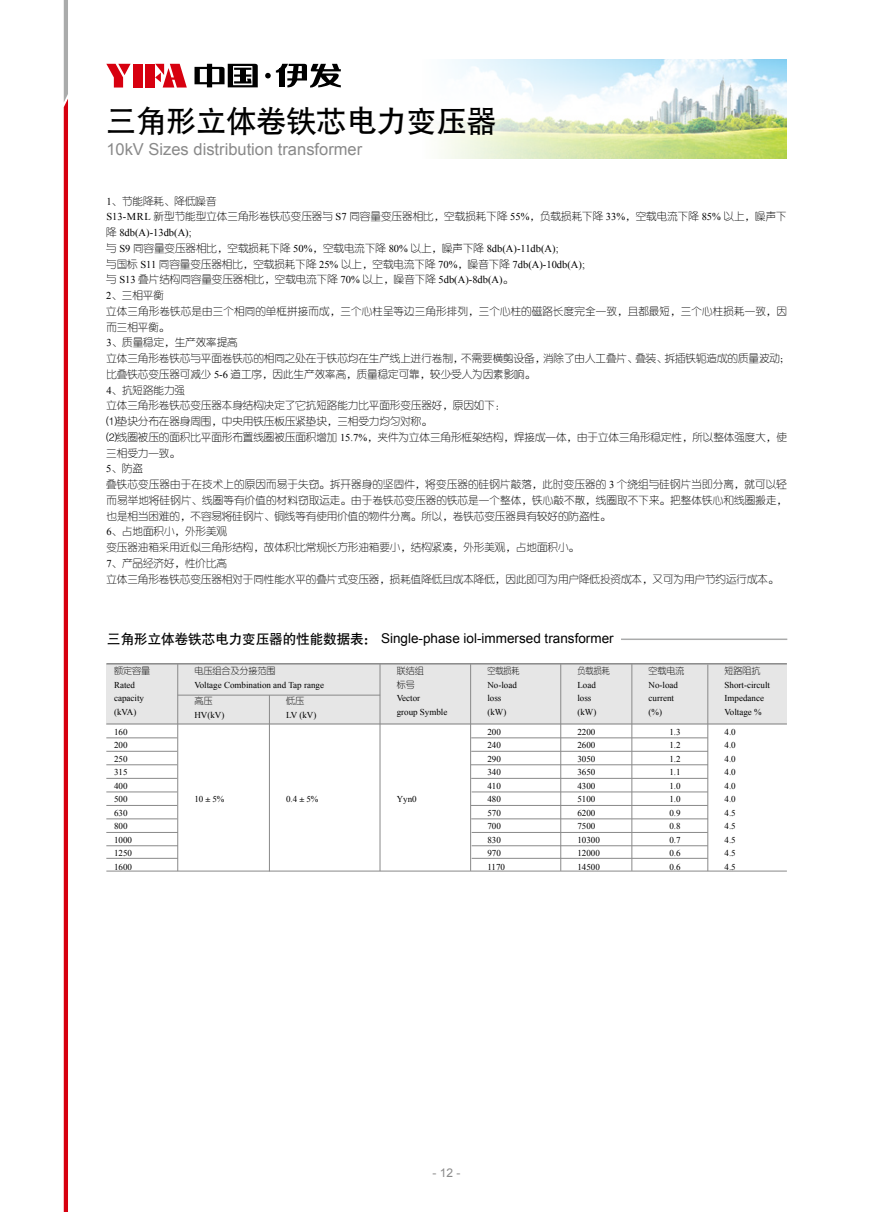
<style>
.page{position:relative;width:872px;height:1212px;background:#fff}
.page>*{position:absolute;margin:0;border:0;box-sizing:border-box;transform-origin:0 0}
.t1{font:30px "Heiti CSEG Medium GB";color:#000}
.t2{font:16.5px "Arial";color:#898989}
.t3{font:13.5px "Arial";color:#000}
.t4{font:12px "Arial";color:#898989}
.t5{font:10.5px/15.8px "FZY1 JW GB1 0";color:#000}
.t6{font:9px/13.5px "Times New Roman";color:#000}
.s1{font-family:"Times New Roman"}
.s2{font-family:"Heiti CSEG Medium GB"}
.s3{font-family:"FZY1 JW GB1 0"}
</style>
<div class="page">
<svg style="left:64px;top:0;width:4px;height:1212px;background:#d30e1c"></svg>
<img style="left:439px;top:60px;width:348px;height:99px">
<div style="left:133px;top:64px;width:9px;height:24px;background:#d7000f"></div>
<div style="left:145px;top:64px;width:9px;height:24px;background:#d7000f"></div>
<svg style="left:155px;top:64px;width:32px;height:24px"></svg>
<svg style="left:106px;top:64px;width:25px;height:24px"></svg>
<svg style="left:265px;top:64px;width:76px;height:24px"></svg>
<svg style="left:194px;top:64px;width:64px;height:23px"></svg>
<hr style="left:621px;top:638px;width:166px;height:2px;background:#aaabab">
<div style="left:106px;top:664px;width:681px;height:61px;background:#e6e6e6"></div>
<hr style="left:177px;top:695px;width:203px;height:1px;background:#898989">
<hr style="left:106px;top:737px;width:71px;height:1px;background:#898989">
<hr style="left:106px;top:751px;width:71px;height:1px;background:#898989">
<hr style="left:106px;top:764px;width:71px;height:1px;background:#898989">
<hr style="left:106px;top:778px;width:71px;height:1px;background:#898989">
<hr style="left:106px;top:792px;width:71px;height:1px;background:#898989">
<hr style="left:106px;top:805px;width:71px;height:1px;background:#898989">
<hr style="left:106px;top:818px;width:71px;height:1px;background:#898989">
<hr style="left:106px;top:832px;width:72px;height:1px;background:#898989">
<hr style="left:106px;top:845px;width:72px;height:1px;background:#898989">
<hr style="left:471px;top:737px;width:237px;height:1px;background:#898989">
<hr style="left:471px;top:751px;width:237px;height:1px;background:#898989">
<hr style="left:471px;top:764px;width:237px;height:1px;background:#898989">
<hr style="left:471px;top:778px;width:237px;height:1px;background:#898989">
<hr style="left:471px;top:792px;width:237px;height:1px;background:#898989">
<hr style="left:471px;top:805px;width:237px;height:1px;background:#898989">
<hr style="left:471px;top:818px;width:237px;height:1px;background:#898989">
<hr style="left:471px;top:832px;width:237px;height:1px;background:#898989">
<hr style="left:471px;top:845px;width:237px;height:1px;background:#898989">
<hr style="left:106px;top:663px;width:681px;height:1px;background:#898989">
<hr style="left:106px;top:858px;width:72px;height:1px;background:#898989">
<hr style="left:471px;top:858px;width:237px;height:1px;background:#898989">
<hr style="left:106px;top:871px;width:681px;height:1px;background:#898989">
<hr style="left:106px;top:723px;width:681px;height:1px;background:#898989">
<hr style="left:177px;top:664px;width:1px;height:207px;background:#898989">
<hr style="left:269px;top:695px;width:1px;height:176px;background:#898989">
<hr style="left:380px;top:664px;width:1px;height:207px;background:#898989">
<hr style="left:470px;top:664px;width:1px;height:207px;background:#898989">
<hr style="left:560px;top:664px;width:1px;height:207px;background:#898989">
<hr style="left:631px;top:664px;width:1px;height:207px;background:#898989">
<hr style="left:707px;top:664px;width:1px;height:207px;background:#898989">
<p class="t1" style="left:106px;top:106px;width:391px">三角形立体卷铁芯电力变压器</p>
<p class="t2" style="left:106px;top:139px;width:257px">10kV Sizes distribution transformer</p>
<p class="t5" style="left:106px;top:193px;width:685px"><span class="s1">1</span>、节能降耗、降低噪音<br><span class="s1">S13-MRL</span> 新型节能型立体三角形卷铁芯变压器与 <span class="s1">S7</span> 同容量变压器相比，空载损耗下降 <span class="s1">55%</span>，负载损耗下降 <span class="s1">33%</span>，空载电流下降 <span class="s1">85%</span> 以上，噪声下降 <span class="s1">8db(A)-13db(A);<br></span>与 <span class="s1">S9</span> 同容量变压器相比，空载损耗下降 <span class="s1">50%</span>，空载电流下降 <span class="s1">80%</span> 以上，噪声下降 <span class="s1">8db(A)-11db(A);<br></span>与国标 <span class="s1">S11</span> 同容量变压器相比，空载损耗下降 <span class="s1">25%</span> 以上，空载电流下降 <span class="s1">70%</span>，噪音下降 <span class="s1">7db(A)-10db(A);<br></span>与 <span class="s1">S13</span> 叠片结构同容量变压器相比，空载电流下降 <span class="s1">70%</span> 以上，噪音下降 <span class="s1">5db(A)-8db(A)</span>。<br><span class="s1">2</span>、三相平衡<br>立体三角形卷铁芯是由三个相同的单框拼接而成，三个心柱呈等边三角形排列，三个心柱的磁路长度完全一致，且都最短，三个心柱损耗一致，因而三相平衡。<br><span class="s1">3</span>、质量稳定，生产效率提高<br>立体三角形卷铁芯与平面卷铁芯的相同之处在于铁芯均在生产线上进行卷制，不需要横剪设备，消除了由人工叠片、叠装、拆插铁轭造成的质量波动；比叠铁芯变压器可减少 <span class="s1">5-6</span> 道工序，因此生产效率高，质量稳定可靠，较少受人为因素影响。<br><span class="s1">4</span>、抗短路能力强<br>立体三角形卷铁芯变压器本身结构决定了它抗短路能力比平面形变压器好，原因如下：<br>⑴垫块分布在器身周围，中央用铁压板压紧垫块，三相受力均匀对称。<br>⑵线圈被压的面积比平面形布置线圈被压面积增加 <span class="s1">15.7%</span>，夹件为立体三角形框架结构，焊接成一体，由于立体三角形稳定性，所以整体强度大，使三相受力一致。<br><span class="s1">5</span>、防盗<br>叠铁芯变压器由于在技术上的原因而易于失窃。拆开器身的坚固件，将变压器的硅钢片敲落，此时变压器的 <span class="s1">3</span> 个绕组与硅钢片当即分离，就可以轻而易举地将硅钢片、线圈等有价值的材料窃取运走。由于卷铁芯变压器的铁芯是一个整体，铁心敲不散，线圈取不下来。把整体铁心和线圈搬走，也是相当困难的，不容易将硅钢片、铜线等有使用价值的物件分离。所以，卷铁芯变压器具有较好的防盗性。<br><span class="s1">6</span>、占地面积小，外形美观<br>变压器油箱采用近似三角形结构，故体积比常规长方形油箱要小，结构紧凑，外形美观，占地面积小。<br><span class="s1">7</span>、产品经济好，性价比高<br>立体三角形卷铁芯变压器相对于同性能水平的叠片式变压器，损耗值降低且成本降低，因此即可为用户降低投资成本，又可为用户节约运行成本。</p>
<p class="t3" style="left:107px;top:630px;width:508px"><span class="s2">三角形立体卷铁芯电力变压器的性能数据表：</span> Single-phase iol-immersed transformer</p>
<p class="t6" style="left:114px;top:664px;width:37px"><span class="s3">额定容量<br></span>Rated capacity (kVA)</p>
<p class="t6" style="left:194px;top:664px;width:131px"><span class="s3">电压组合及分接范围<br></span>Voltage Combination and Tap range</p>
<p class="t6" style="left:286px;top:694px;width:32px"><span class="s3">低压<br></span>LV (kV)</p>
<p class="t6" style="left:194px;top:694px;width:31px"><span class="s3">高压<br></span>HV(kV)</p>
<p class="t6" style="left:114px;top:725px;width:19px">160<br>200<br>250<br>315<br>400<br>500<br>630<br>800<br>1000<br>1250<br>1600</p>
<p class="t6" style="left:194px;top:792px;width:31px">10<span class="s3">±</span>5%</p>
<p class="t6" style="left:286px;top:792px;width:34px">0.4<span class="s3">±</span>5%</p>
<p class="t6" style="left:397px;top:664px;width:52px"><span class="s3">联结组<br>标号<br></span>Vector<br>group Symble</p>
<p class="t6" style="left:397px;top:792px;width:21px">Yyn0</p>
<p class="t6" style="left:487px;top:664px;width:34px"><span class="s3">空载损耗<br></span>No-load loss (kW)</p>
<p class="t6" style="left:577px;top:664px;width:34px"><span class="s3">负载损耗<br></span>Load loss (kW)</p>
<p class="t6" style="left:648px;top:664px;width:37px"><span class="s3">空载电流<br></span>No-load current (%)</p>
<p class="t6" style="left:724px;top:664px;width:47px"><span class="s3">短路阻抗<br></span>Short-circult<br>Impedance<br>Voltage %</p>
<p class="t6" style="left:487px;top:725px;width:19px">200<br>240<br>290<br>340<br>410<br>480<br>570<br>700<br>830<br>970<br>1170</p>
<p class="t6" style="left:577px;top:725px;width:24px">2200<br>2600<br>3050<br>3650<br>4300<br>5100<br>6200<br>7500<br>10300<br>12000<br>14500</p>
<p class="t6" style="left:669px;top:725px;width:13px;text-align:justify">1.3<br>1.2<br>1.2<br>1.1<br>1.0<br>1.0<br>0.9<br>0.8<br>0.7<br>0.6<br>0.6</p>
<p class="t6" style="left:724px;top:725px;width:13px;text-align:justify">4.0<br>4.0<br>4.0<br>4.0<br>4.0<br>4.0<br>4.5<br>4.5<br>4.5<br>4.5<br>4.5</p>
<p class="t4" style="left:432px;top:1164px;width:30px">-12-</p>
</div>
